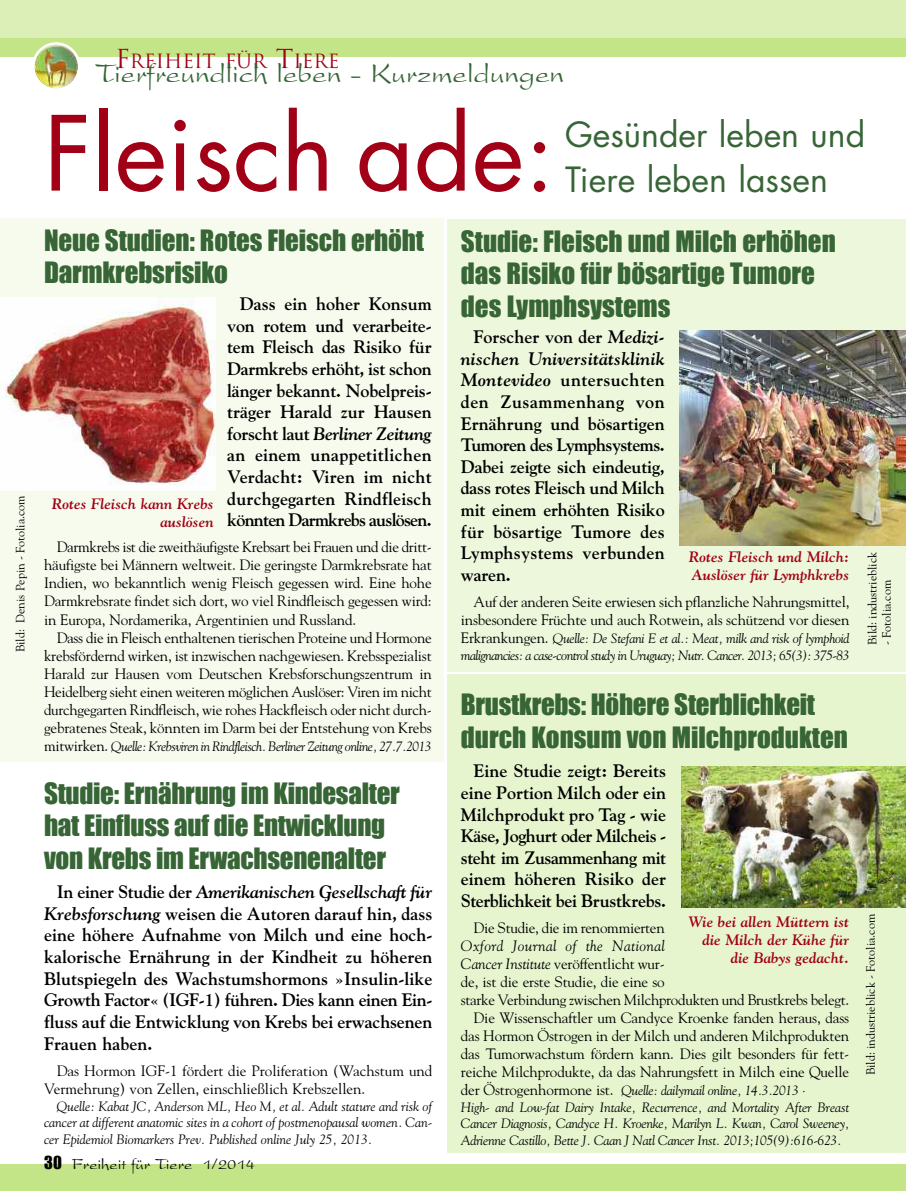
<style>
.page{position:relative;width:906px;height:1191px;background:#fff}
.page>*{position:absolute;margin:0;border:0;box-sizing:border-box;transform-origin:0 0}
.t1{font:100.5px "Futura";color:#a10016}
.t2{font:33.9px/44.5px "Futura";color:#376536}
.t3{font:29.1px "President Plain";color:#376536}
.t4{font:27px/32.4px "Impact";letter-spacing:-.005em;color:#376536}
.t5{font:19.2px "Trajan";color:#a10016}
.t6{font:700 18px/21.6px "Goudy";letter-spacing:-.01em;color:#000;text-align:justify}
.t7{font:16.5px "President Plain";color:#000}
.t8{font:15px/18px "Goudy";letter-spacing:-.01em;color:#000;text-align:justify}
.t9{font:italic 700 15px/18px "Goudy";color:#a10016;text-align:right}
.t10{font:italic 15px "Goudy";letter-spacing:.025em;color:#000}
.t11{font:italic 13.5px/16.5px "Goudy";letter-spacing:-.02em;color:#000;text-align:justify}
.t12{font:italic 13.5px/17px "Goudy";letter-spacing:-.04em;color:#000}
.t13{font:12px "Goudy";color:#000}
.s1{font-size:25.5px}
.s2{font-style:italic}
.s3{font-style:normal;font-size:15px}
.s4{font-family:"Impact"}
</style>
<div class="page">
<hr style="left:905px;top:780px;width:1px;height:372px;background:#c2e289">
<div style="left:447px;top:219px;width:458px;height:452px;background:#edf7db"></div>
<div style="left:0;top:1164px;width:906px;height:27px;background:#c3e587"></div>
<div style="left:0;top:0;width:906px;height:41px;background:#dbefb7"></div>
<div style="left:0;top:38px;width:906px;height:19px;background:#c3e587"></div>
<img style="left:34px;top:42px;width:45px;height:47px">
<div style="left:447px;top:674px;width:458px;height:479px;background:#e7f5cf"></div>
<div style="left:0;top:218px;width:444px;height:544px;background:#f6fbed"></div>
<img style="left:0;top:297px;width:215px;height:194px">
<img style="left:680px;top:330px;width:226px;height:215px">
<img style="left:681px;top:766px;width:225px;height:141px">
<p class="t13" style="left:13px;top:652px;width:159px;rotate:-90deg">Bild: Denis Pepin - Fotolia.com</p>
<p class="t5" style="left:115px;top:50px;width:226px"><span class="s1">F</span>REIHEIT FÜR <span class="s1">T</span>IERE</p>
<h3 class="t3" style="left:96px;top:63px;width:469px">Tierfreundlich leben - Kurzmeldungen</h3>
<h1 class="t1" style="left:44px;top:108px;width:512px">Fleisch ade:</h1>
<h2 class="t2" style="left:565px;top:115px;width:302px">Gesünder leben und<br>Tiere leben lassen</h2>
<h3 class="t4" style="left:44px;top:224px;width:382px">Neue Studien: Rotes Fleisch erhöht<br>Darmkrebsrisiko</h3>
<p class="t6" style="left:227px;top:293px;width:206px;text-indent:13px">Dass ein hoher Konsum von rotem und verarbeite&shy;tem Fleisch das Risiko für Darmkrebs erhöht, ist schon länger bekannt. Nobelpreis&shy;träger Harald zur Hausen forscht laut <span class="s2">Berliner Zeitung </span>an einem unappetitlichen Verdacht: Viren im nicht durchgegarten Rindfleisch könnten Darmkrebs auslösen.</p>
<p class="t8" style="left:44px;top:538px;width:389px;text-indent:13px">Darmkrebs ist die zweithäufigste Krebsart bei Frauen und die dritt&shy;häufigste bei Männern weltweit. Die geringste Darmkrebsrate hat Indien, wo bekanntlich wenig Fleisch gegessen wird. Eine hohe Darmkrebsrate findet sich dort, wo viel Rindfleisch gegessen wird: in Europa, Nordamerika, Argentinien und Russland.</p>
<p class="t8" style="left:44px;top:628px;width:389px;text-indent:13px">Dass die in Fleisch enthaltenen tierischen Proteine und Hormone krebsfördernd wirken, ist inzwischen nachgewiesen. Krebsspezialist Harald zur Hausen vom Deutschen Krebsforschungszentrum in Heidelberg sieht einen weiteren möglichen Auslöser: Viren im nicht durchgegarten Rindfleisch, wie rohes Hackfleisch oder nicht durch&shy;gebratenes Steak, könnten im Darm bei der Entstehung von Krebs</p>
<p class="t11" style="left:44px;top:737px;width:389px"><span class="s3">mitwirken.</span> Quelle: Krebsviren in Rindfleisch. Berliner Zeitung online, 27.7.2013</p>
<p class="t9" style="left:52px;top:494px;width:164px">Rotes Fleisch kann Krebs auslösen</p>
<h3 class="t4" style="left:44px;top:777px;width:357px">Studie: Ernährung im Kindesalter hat Einfluss auf die Entwicklung von Krebs im Erwachsenenalter</h3>
<p class="t6" style="left:44px;top:881px;width:390px;text-indent:13px">In einer Studie der <span class="s2">Amerikanischen Gesellschaft für Krebsforschung</span> weisen die Autoren darauf hin, dass eine höhere Aufnahme von Milch und eine hoch&shy;kalorische Ernährung in der Kindheit zu höheren Blutspiegeln des Wachstumshormons »Insulin-like Growth Factor« (IGF-1) führen. Dies kann einen Ein&shy;fluss auf die Entwicklung von Krebs bei erwachsenen Frauen haben.</p>
<p class="t8" style="left:44px;top:1061px;width:390px;text-indent:13px">Das Hormon IGF-1 fördert die Proliferation (Wachstum und<br>Vermehrung) von Zellen, einschließlich Krebszellen.</p>
<p class="t11" style="left:44px;top:1097px;width:390px;text-indent:13px">Quelle: Kabat JC, Anderson ML, Heo M, et al. Adult stature and risk of cancer at different anatomic sites in a cohort of postmenopausal women. Can&shy;cer Epidemiol Biomarkers Prev. Published online July 25, 2013.</p>
<p class="t7" style="left:44px;top:1158px;width:212px"><span class="s4">30</span> Freiheit für Tiere 1/2014</p>
<h3 class="t4" style="left:461px;top:225px;width:376px">Studie: Fleisch und Milch erhöhen das Risiko für bösartige Tumore des Lymphsystems</h3>
<p class="t6" style="left:461px;top:326px;width:205px;text-indent:13px">Forscher von der <span class="s2">Medizi&shy;nischen Universitätsklinik Montevideo</span> untersuchten den Zusammenhang von Ernährung und bösartigen Tumoren des Lymphsystems.<br>Dabei zeigte sich eindeutig, dass rotes Fleisch und Milch mit einem erhöhten Risiko für bösartige Tumore des Lymphsystems verbunden waren.</p>
<p class="t8" style="left:461px;top:593px;width:390px;text-align:right">Auf der anderen Seite erwiesen sich pflanzliche Nahrungsmittel, insbesondere Früchte und auch Rotwein, als schützend vor diesen</p>
<p class="t12" style="left:461px;top:630px;width:390px"><span class="s3">Erkrankungen.</span> Quelle: De Stefani E et al.: Meat, milk and risk of lymphoid malignancies: a case-control study in Uruguay; Nutr. Cancer. 2013; 65(3): 375-83</p>
<p class="t9" style="left:689px;top:548px;width:162px;text-align:left">Rotes Fleisch und Milch:<br>Auslöser für Lymphkrebs</p>
<p class="t13" style="left:865px;top:645px;width:94px;rotate:-90deg">Bild: industrieblick</p>
<p class="t13" style="left:879px;top:645px;width:66px;rotate:-90deg">- Fotolia.com</p>
<h3 class="t4" style="left:461px;top:688px;width:389px">Brustkrebs: Höhere Sterblichkeit durch Konsum von Milchprodukten</h3>
<p class="t6" style="left:461px;top:760px;width:207px;text-indent:13px">Eine Studie zeigt: Bereits eine Portion Milch oder ein Milchprodukt pro Tag - wie Käse, Joghurt oder Milcheis - steht im Zusammenhang mit einem höheren Risiko der Sterblichkeit bei Brustkrebs.</p>
<p class="t8" style="left:473px;top:919px;width:193px">Die Studie, die im renommierten</p>
<p class="t10" style="left:461px;top:937px;width:205px">Oxford Journal of the National</p>
<p class="t8" style="left:461px;top:955px;width:205px"><span class="s2">Cancer Institute</span> veröffentlicht wur-</p>
<p class="t8" style="left:461px;top:973px;width:205px">de, ist die erste Studie, die eine so</p>
<p class="t8" style="left:461px;top:991px;width:390px">starke Verbindung zwischen Milchprodukten und Brustkrebs belegt.</p>
<p class="t8" style="left:473px;top:1009px;width:377px">Die Wissenschaftler um Candyce Kroenke fanden heraus, dass</p>
<p class="t8" style="left:461px;top:1027px;width:390px">das Hormon Östrogen in der Milch und anderen Milchprodukten</p>
<p class="t8" style="left:461px;top:1045px;width:390px">das Tumorwachstum fördern kann. Dies gilt besonders für fett-</p>
<p class="t8" style="left:461px;top:1063px;width:390px">reiche Milchprodukte, da das Nahrungsfett in Milch eine Quelle</p>
<p class="t11" style="left:461px;top:1082px;width:390px;text-align:left"><span class="s3">der Östrogenhormone ist.</span> Quelle: dailymail online, 14.3.2013 ·<br>High- and Low-fat Dairy Intake, Recurrence, and Mortality After Breast Cancer Diagnosis, Candyce H. Kroenke, Marilyn L. Kwan, Carol Sweeney, Adrienne Castillo, Bette J. Caan J Natl Cancer Inst. 2013;105(9):616-623.</p>
<p class="t9" style="left:689px;top:912px;width:162px">Wie bei allen Müttern ist die Milch der Kühe für die Babys gedacht.</p>
<p class="t13" style="left:863px;top:1075px;width:163px;rotate:-90deg">Bild: industrieblick - Fotolia.com</p>
</div>
